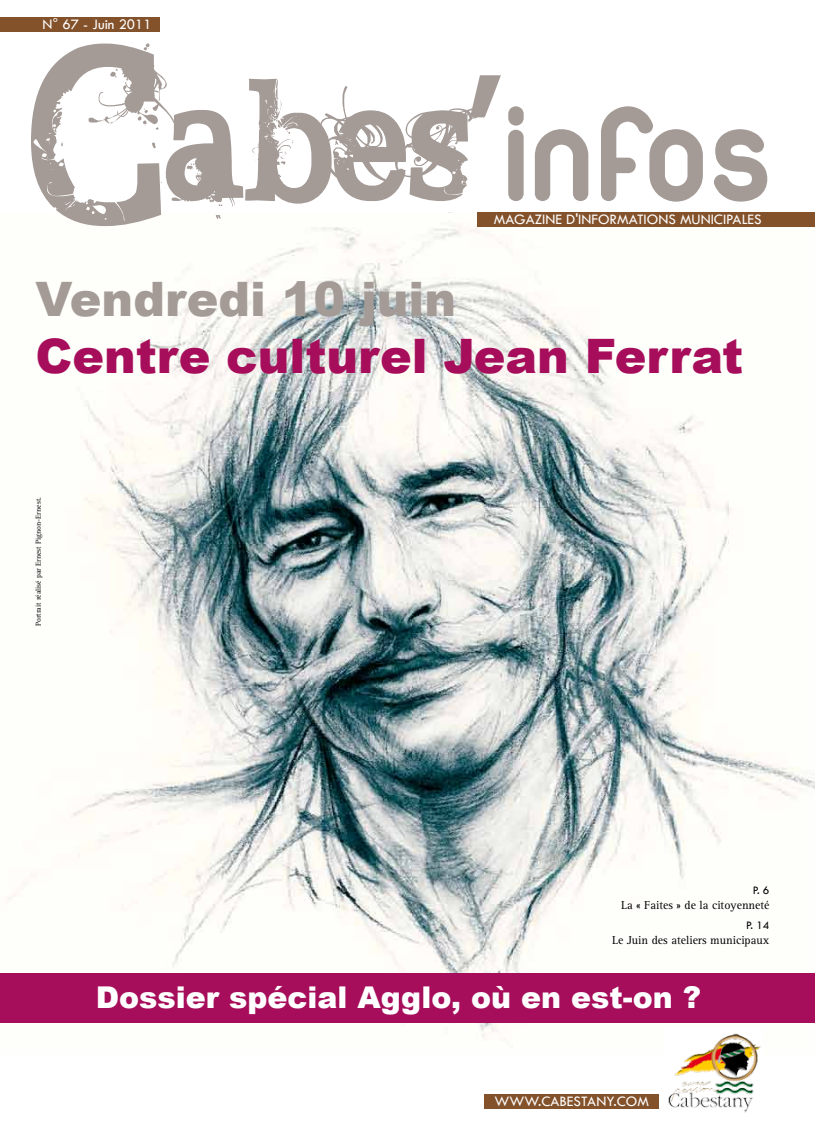
<style>
.page{position:relative;width:815px;height:1134px;background:#fff}
.page>*{position:absolute;margin:0;border:0;box-sizing:border-box;transform-origin:0 0}
.t1{font:143.75px "BROKENGHOST";color:#a49b97}
.t2{font:900 47.5px "Arial";color:#a60d5b}
.t3{font:900 47.5px "Arial";color:#a49b97}
.t4{font:900 30px "Arial";color:#fff}
.t5{font:15px "Tw Cen";color:#fff}
.t6{font:11.88px "Rotis Serif";color:#000}
.t7{font:11.88px "Tw Cen";color:#000}
.t8{font:7.5px "Rotis Serif";color:#000}
.s1{font-size:206.25px}
.s2{font-family:"Duepuntozerobold"}
</style>
<div class="page">
<img style="left:0;top:222px;width:815px;height:826px">
<div style="left:477px;top:213px;width:338px;height:14px;background:#83512a"></div>
<div style="left:0;top:18px;width:159px;height:14px;background:#83512a"></div>
<div style="left:484px;top:1094px;width:175px;height:14px;background:#83512a"></div>
<img style="left:664px;top:1028px;width:98px;height:85px">
<div style="left:0;top:973px;width:815px;height:49px;background:#a60d5b"></div>
<p class="t5" style="left:42px;top:15px;width:111px">N° 67 - Juin 2011</p>
<h1 class="t1" style="left:31px;top:30px;width:741px"><span class="s1">C</span>abes'<span class="s2">infos</span></h1>
<p class="t5" style="left:494px;top:210px;width:269px">MAGAZINE D'INFORMATIONS MUNICIPALES</p>
<h2 class="t3" style="left:35px;top:272px;width:422px">Vendredi 10 juin</h2>
<h2 class="t2" style="left:35px;top:329px;width:709px">Centre culturel Jean Ferrat</h2>
<p class="t8" style="left:34px;top:626px;width:130px;rotate:-90deg">Portrait réalisé par Ernest Pignon-Ernest.</p>
<p class="t7" style="left:753px;top:883px;width:18px">P. 6</p>
<p class="t6" style="left:621px;top:898px;width:150px">La « Faites » de la citoyenneté</p>
<p class="t7" style="left:746px;top:918px;width:25px">P. 14</p>
<p class="t6" style="left:612px;top:934px;width:159px">Le Juin des ateliers municipaux</p>
<h3 class="t4" style="left:96px;top:981px;width:607px">Dossier spécial Agglo, où en est-on ?</h3>
<p class="t5" style="left:494px;top:1092px;width:156px">WWW.CABESTANY.COM</p>
</div>
